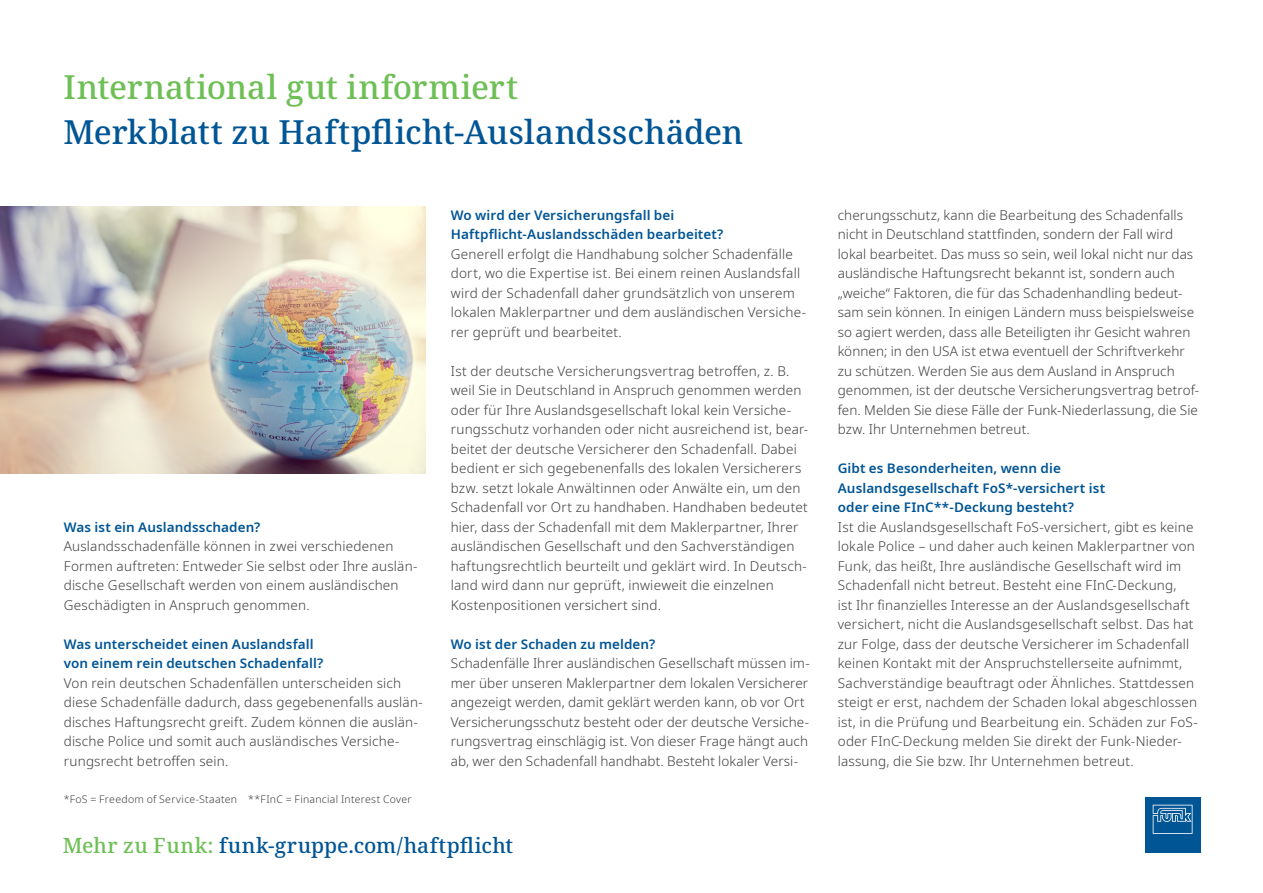
<style>
.page{position:relative;width:1263px;height:893px;background:#fff}
.page>*{position:absolute;margin:0;border:0;box-sizing:border-box;transform-origin:0 0}
.Headline_2__Zeile{font:500 33px "Noto Serif";color:#005595}
.Headline_1__Zeile{font:500 33px "Noto Serif";color:#6ebf56}
.URL__Mehr_zum_Thema{font:500 21px "Noto Serif";letter-spacing:.02em;color:#005595}
.Fließtext{font:300 13.5px/19.5px "Noto Sans";letter-spacing:.015em;color:#3e3e3f}
.Subline_3__Grades{font:600 13.5px/19.5px "Noto Sans";letter-spacing:.005em;color:#005595}
.Fließtext-2{font:300 10.5px "Noto Sans";letter-spacing:.025em;color:#3e3e3f}
.s1{color:#6ebf56}
</style>
<div class="page">
<div style="left:1145px;top:797px;width:55px;height:56px;background:#005595"></div>
<svg style="left:1153px;top:805px;width:39px;height:29px"></svg>
<img style="left:0;top:207px;width:425px;height:266px">
<p class="Headline_1__Zeile" style="left:64px;top:64px;width:456px">International gut informiert</p>
<p class="Headline_2__Zeile" style="left:64px;top:109px;width:681px">Merkblatt zu Haftpflicht-Auslandsschäden</p>
<p class="Subline_3__Grades" style="left:451px;top:205px;width:274px">Wo wird der Versicherungsfall bei<br>Haftpflicht-Auslandsschäden bearbeitet?</p>
<p class="Fließtext" style="left:451px;top:244px;width:357px">Generell erfolgt die Handhabung solcher Schadenfälle dort, wo die Expertise ist. Bei einem reinen Auslandsfall wird der Schadenfall daher grundsätzlich von unserem lokalen Maklerpartner und dem ausländischen Versiche&shy;rer geprüft und bearbeitet.</p>
<p class="Fließtext" style="left:451px;top:361px;width:359px">Ist der deutsche Versicherungsvertrag betroffen, z. B. weil Sie in Deutschland in Anspruch genommen werden oder für Ihre Auslandsgesellschaft lokal kein Versiche&shy;rungsschutz vorhanden oder nicht ausreichend ist, bear&shy;beitet der deutsche Versicherer den Schadenfall. Dabei bedient er sich gegebenenfalls des lokalen Versicherers bzw. setzt lokale Anwältinnen oder Anwälte ein, um den Schadenfall vor Ort zu handhaben. Handhaben bedeutet hier, dass der Schadenfall mit dem Maklerpartner, Ihrer ausländischen Gesellschaft und den Sachverständigen haftungsrechtlich beurteilt und geklärt wird. In Deutsch&shy;land wird dann nur geprüft, inwieweit die einzelnen Kostenpositionen versichert sind.</p>
<p class="Subline_3__Grades" style="left:451px;top:634px;width:206px">Wo ist der Schaden zu melden?</p>
<p class="Fließtext" style="left:451px;top:654px;width:360px">Schadenfälle Ihrer ausländischen Gesellschaft müssen im&shy;mer über unseren Maklerpartner dem lokalen Versicherer angezeigt werden, damit geklärt werden kann, ob vor Ort Versicherungsschutz besteht oder der deutsche Versiche&shy;rungsvertrag einschlägig ist. Von dieser Frage hängt auch ab, wer den Schadenfall handhabt. Besteht lokaler Versi-</p>
<p class="Subline_3__Grades" style="left:64px;top:517px;width:198px">Was ist ein Auslandsschaden?</p>
<p class="Fließtext" style="left:64px;top:537px;width:355px">Auslandsschadenfälle können in zwei verschiedenen Formen auftreten: Entweder Sie selbst oder Ihre auslän&shy;dische Gesellschaft werden von einem ausländischen Geschädigten in Anspruch genommen.</p>
<p class="Subline_3__Grades" style="left:64px;top:634px;width:261px">Was unterscheidet einen Auslandsfall von einem rein deutschen Schadenfall?</p>
<p class="Fließtext" style="left:64px;top:673px;width:361px">Von rein deutschen Schadenfällen unterscheiden sich diese Schadenfälle dadurch, dass gegebenenfalls auslän&shy;disches Haftungsrecht greift. Zudem können die auslän&shy;dische Police und somit auch ausländisches Versiche&shy;rungsrecht betroffen sein.</p>
<p class="Fließtext-2" style="left:64px;top:792px;width:349px">*FoS = Freedom of Service-Staaten **FInC = Financial Interest Cover</p>
<p class="URL__Mehr_zum_Thema" style="left:63px;top:831px;width:452px"><span class="s1">Mehr zu Funk:</span> funk-gruppe.com/haftpflicht</p>
<p class="Fließtext" style="left:838px;top:205px;width:363px">cherungsschutz, kann die Bearbeitung des Schadenfalls nicht in Deutschland stattfinden, sondern der Fall wird lokal bearbeitet. Das muss so sein, weil lokal nicht nur das ausländische Haftungsrecht bekannt ist, sondern auch „weiche“ Faktoren, die für das Schadenhandling bedeut&shy;sam sein können. In einigen Ländern muss beispielsweise so agiert werden, dass alle Beteiligten ihr Gesicht wahren können; in den USA ist etwa eventuell der Schriftverkehr zu schützen. Werden Sie aus dem Ausland in Anspruch genommen, ist der deutsche Versicherungsvertrag betrof&shy;fen. Melden Sie diese Fälle der Funk-Niederlassung, die Sie bzw. Ihr Unternehmen betreut.</p>
<p class="Subline_3__Grades" style="left:838px;top:459px;width:225px">Gibt es Besonderheiten, wenn die</p>
<p class="Subline_3__Grades" style="left:838px;top:478px;width:269px">Auslandsgesellschaft FoS*-versichert ist oder eine FInC**-Deckung besteht?</p>
<p class="Fließtext" style="left:838px;top:517px;width:362px">Ist die Auslandsgesellschaft FoS-versichert, gibt es keine lokale Police – und daher auch keinen Maklerpartner von Funk, das heißt, Ihre ausländische Gesellschaft wird im Schadenfall nicht betreut. Besteht eine FInC-Deckung,<br>ist Ihr finanzielles Interesse an der Auslandsgesellschaft versichert, nicht die Auslandsgesellschaft selbst. Das hat zur Folge, dass der deutsche Versicherer im Schadenfall keinen Kontakt mit der Anspruchstellerseite aufnimmt, Sachverständige beauftragt oder Ähnliches. Stattdessen steigt er erst, nachdem der Schaden lokal abgeschlossen ist, in die Prüfung und Bearbeitung ein. Schäden zur FoS&shy;oder FInC-Deckung melden Sie direkt der Funk-Nieder&shy;lassung, die Sie bzw. Ihr Unternehmen betreut.</p>
</div>
